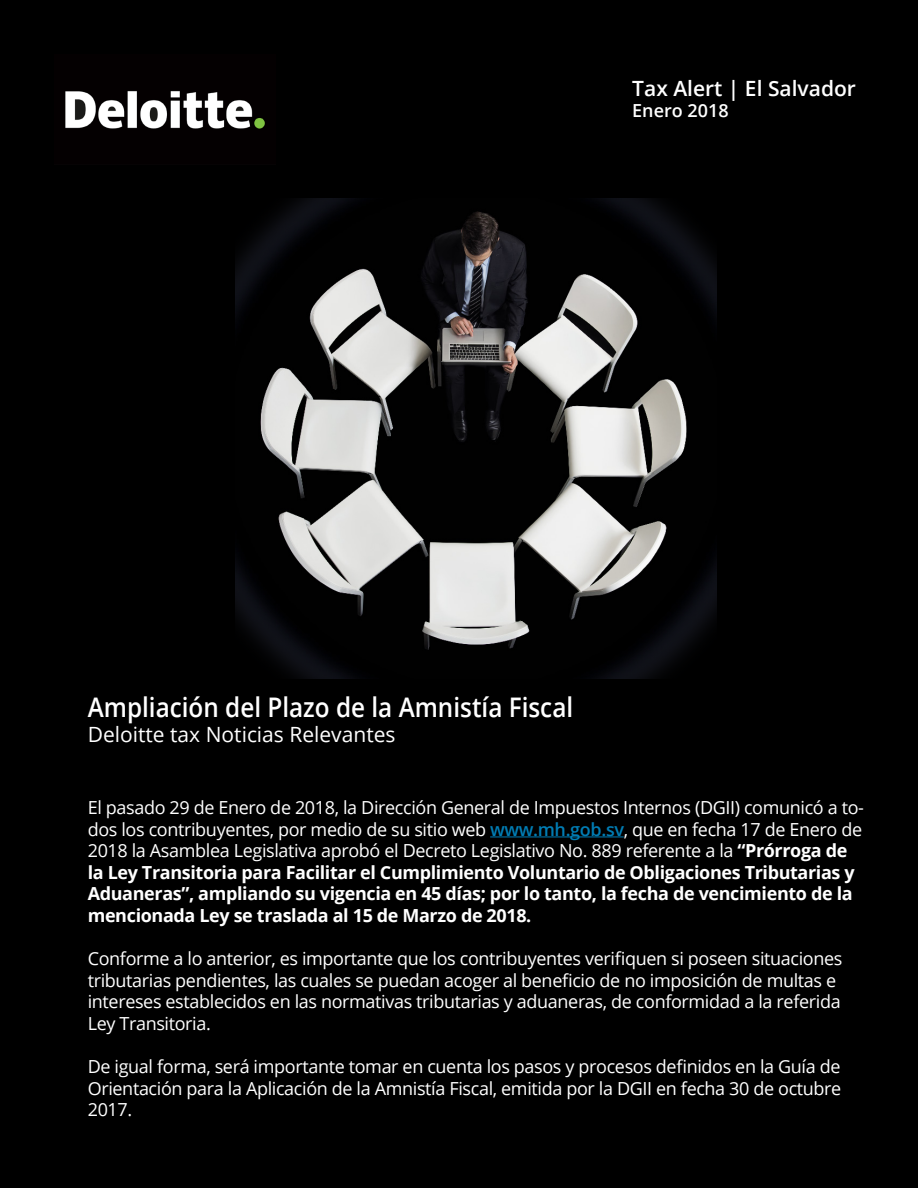
<style>
.page{position:relative;width:918px;height:1188px;background:#000}
.page>*{position:absolute;margin:0;border:0;box-sizing:border-box;transform-origin:0 0}
.t1{font:600 27px "Open Sans";color:#fff;scale:.9 1}
.t2{font:21px "Open Sans";color:#fff}
.t3{font:600 21px "Open Sans";color:#fff}
.t4{font:18px/21.6px "Open Sans";letter-spacing:-.02em;color:#fff}
.t5{font:600 18px "Open Sans";color:#fff}
.s1{font-weight:600;color:#007db5}
.s2{font-weight:700}
</style>
<div class="page">
<img style="left:54px;top:54px;width:221px;height:110px">
<img style="left:235px;top:198px;width:481px;height:481px">
<hr style="left:490px;top:836px;width:134px;height:1px;background:#007db5">
<p class="t3" style="left:632px;top:74px;width:225px">Tax Alert | El Salvador</p>
<p class="t5" style="left:632px;top:98px;width:98px">Enero 2018</p>
<p class="t1" style="left:88px;top:689px;width:541px">Ampliación del Plazo de la Amnistía Fiscal</p>
<p class="t2" style="left:88px;top:720px;width:309px">Deloitte tax Noticias Relevantes</p>
<p class="t4" style="left:88px;top:796px;width:778px">El pasado 29 de Enero de 2018, la Dirección General de Impuestos Internos (DGII) comunicó a to&shy;dos los contribuyentes, por medio de su sitio web <span class="s1">www.mh.gob.sv</span>, que en fecha 17 de Enero de 2018 la Asamblea Legislativa aprobó el Decreto Legislativo No. 889 referente a la <span class="s2">“Prórroga de la Ley Transitoria para Facilitar el Cumplimiento Voluntario de Obligaciones Tributarias y Aduaneras”, ampliando su vigencia en 45 días; por lo tanto, la fecha de vencimiento de la mencionada Ley se traslada al 15 de Marzo de 2018.</span></p>
<p class="t4" style="left:88px;top:947px;width:756px">Conforme a lo anterior, es importante que los contribuyentes verifiquen si poseen situaciones tributarias pendientes, las cuales se puedan acoger al beneficio de no imposición de multas e intereses establecidos en las normativas tributarias y aduaneras, de conformidad a la referida Ley Transitoria.</p>
<p class="t4" style="left:88px;top:1055px;width:755px;text-align:justify">De igual forma, será importante tomar en cuenta los pasos y procesos definidos en la Guía de Orientación para la Aplicación de la Amnistía Fiscal, emitida por la DGII en fecha 30 de octubre 2017.</p>
</div>
